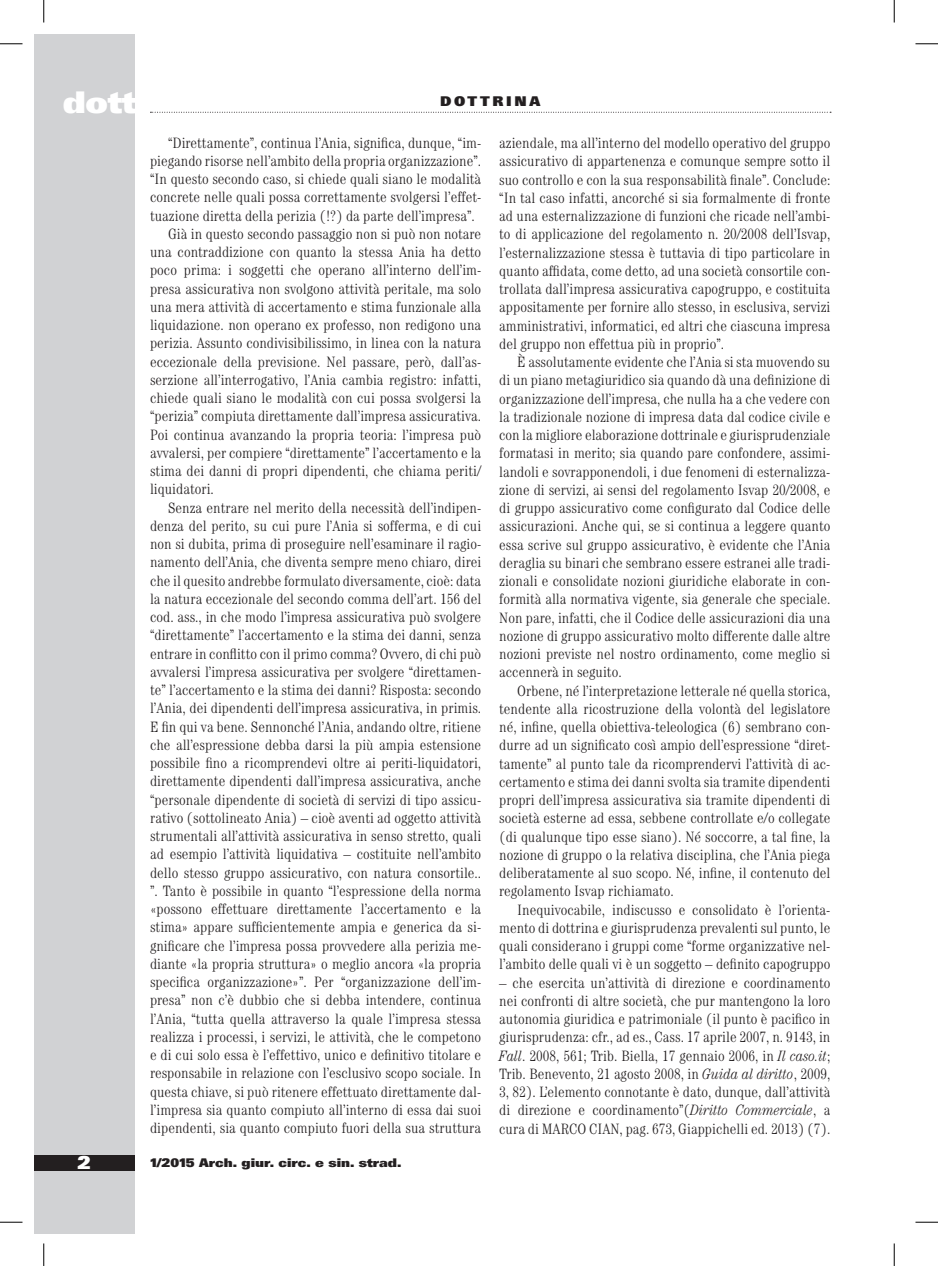
<style>
.page{position:relative;width:938px;height:1266px;background:#fff}
.page>*{position:absolute;margin:0;border:0;box-sizing:border-box;transform-origin:0 0}
.t1{font:30px "Linotype Univers 930 X Black";color:#fff}
.t2{font:18px "Linotype Univers 930 X Black";color:#fff}
.t3{font:300 condensed 15px/18.3px "Century Std";color:#231f20;text-align:justify}
.t4{font:13.5px "Linotype Univers 930 X Black";letter-spacing:.2em;color:#231f20}
.t5{font:12px "Linotype Univers 930 X Black";color:#231f20}
.s1{font-style:italic}
</style>
<div class="page">
<div style="left:34px;top:34px;width:100px;height:1199px;background:#d1d2d4"></div>
<div style="left:34px;top:1155px;width:100px;height:15px;background:#231f20"></div>
<svg style="left:150px;top:112px;width:681px;height:1px"></svg>
<svg style="left:0;top:44px;width:22px;height:1px"></svg>
<svg style="left:915px;top:44px;width:23px;height:1px"></svg>
<svg style="left:0;top:1221px;width:22px;height:1px"></svg>
<svg style="left:915px;top:1221px;width:23px;height:1px"></svg>
<svg style="left:44px;top:0;width:1px;height:22px"></svg>
<svg style="left:44px;top:1243px;width:1px;height:22px"></svg>
<svg style="left:894px;top:0;width:1px;height:22px"></svg>
<svg style="left:894px;top:1243px;width:1px;height:22px"></svg>
<h1 class="t1" style="left:63px;top:82px;width:75px">dott</h1>
<p class="t2" style="left:77px;top:1151px;width:15px">2</p>
<p class="t4" style="left:440px;top:92px;width:101px">Dottri na</p>
<p class="t3" style="left:168px;top:133px;width:315px">“Direttamente”, continua l’Ania, significa, dunque, “im-</p>
<p class="t3" style="left:150px;top:151px;width:333px">piegando risorse nell’ambito della propria organizzazione”.</p>
<p class="t3" style="left:150px;top:170px;width:333px">“In questo secondo caso, si chiede quali siano le modalità</p>
<p class="t3" style="left:150px;top:188px;width:333px">concrete nelle quali possa correttamente svolgersi l’effet-</p>
<p class="t3" style="left:150px;top:206px;width:326px">tuazione diretta della perizia (!?) da parte dell’impresa”.</p>
<p class="t3" style="left:168px;top:224px;width:315px">Già in questo secondo passaggio non si può non notare</p>
<p class="t3" style="left:150px;top:243px;width:333px">una contraddizione con quanto la stessa Ania ha detto</p>
<p class="t3" style="left:150px;top:261px;width:333px">poco prima: i soggetti che operano all’interno dell’im-</p>
<p class="t3" style="left:150px;top:279px;width:333px">presa assicurativa non svolgono attività peritale, ma solo</p>
<p class="t3" style="left:150px;top:297px;width:333px">una mera attività di accertamento e stima funzionale alla</p>
<p class="t3" style="left:150px;top:316px;width:333px">liquidazione. non operano ex professo, non redigono una</p>
<p class="t3" style="left:150px;top:334px;width:333px">perizia. Assunto condivisibilissimo, in linea con la natura</p>
<p class="t3" style="left:150px;top:352px;width:333px">eccezionale della previsione. Nel passare, però, dall’as-</p>
<p class="t3" style="left:150px;top:370px;width:333px">serzione all’interrogativo, l’Ania cambia registro: infatti,</p>
<p class="t3" style="left:150px;top:389px;width:333px">chiede quali siano le modalità con cui possa svolgersi la</p>
<p class="t3" style="left:150px;top:407px;width:333px">“perizia” compiuta direttamente dall’impresa assicurativa.</p>
<p class="t3" style="left:150px;top:425px;width:333px">Poi continua avanzando la propria teoria: l’impresa può</p>
<p class="t3" style="left:150px;top:443px;width:333px">avvalersi, per compiere “direttamente” l’accertamento e la</p>
<p class="t3" style="left:150px;top:462px;width:333px">stima dei danni di propri dipendenti, che chiama periti/</p>
<p class="t3" style="left:150px;top:480px;width:65px">liquidatori.</p>
<p class="t3" style="left:168px;top:498px;width:315px">Senza entrare nel merito della necessità dell’indipen-</p>
<p class="t3" style="left:150px;top:516px;width:333px">denza del perito, su cui pure l’Ania si sofferma, e di cui</p>
<p class="t3" style="left:150px;top:534px;width:333px">non si dubita, prima di proseguire nell’esaminare il ragio-</p>
<p class="t3" style="left:150px;top:553px;width:333px">namento dell’Ania, che diventa sempre meno chiaro, direi</p>
<p class="t3" style="left:150px;top:571px;width:333px">che il quesito andrebbe formulato diversamente, cioè: data</p>
<p class="t3" style="left:150px;top:589px;width:333px">la natura eccezionale del secondo comma dell’art. 156 del</p>
<p class="t3" style="left:150px;top:607px;width:333px">cod. ass., in che modo l’impresa assicurativa può svolgere</p>
<p class="t3" style="left:150px;top:626px;width:333px">“direttamente” l’accertamento e la stima dei danni, senza</p>
<p class="t3" style="left:150px;top:644px;width:333px">entrare in conflitto con il primo comma? Ovvero, di chi può</p>
<p class="t3" style="left:150px;top:662px;width:333px">avvalersi l’impresa assicurativa per svolgere “direttamen-</p>
<p class="t3" style="left:150px;top:680px;width:333px">te” l’accertamento e la stima dei danni? Risposta: secondo</p>
<p class="t3" style="left:150px;top:699px;width:333px">l’Ania, dei dipendenti dell’impresa assicurativa, in primis.</p>
<p class="t3" style="left:150px;top:717px;width:333px">E fin qui va bene. Sennonché l’Ania, andando oltre, ritiene</p>
<p class="t3" style="left:150px;top:735px;width:333px">che all’espressione debba darsi la più ampia estensione</p>
<p class="t3" style="left:150px;top:753px;width:333px">possibile fino a ricomprendevi oltre ai periti-liquidatori,</p>
<p class="t3" style="left:150px;top:772px;width:333px">direttamente dipendenti dall’impresa assicurativa, anche</p>
<p class="t3" style="left:150px;top:790px;width:333px">“personale dipendente di società di servizi di tipo assicu-</p>
<p class="t3" style="left:150px;top:808px;width:333px">rativo (sottolineato Ania) – cioè aventi ad oggetto attività</p>
<p class="t3" style="left:150px;top:826px;width:333px">strumentali all’attività assicurativa in senso stretto, quali</p>
<p class="t3" style="left:150px;top:845px;width:333px">ad esempio l’attività liquidativa – costituite nell’ambito</p>
<p class="t3" style="left:150px;top:863px;width:333px">dello stesso gruppo assicurativo, con natura consortile..</p>
<p class="t3" style="left:150px;top:881px;width:333px">”. Tanto è possibile in quanto “l’espressione della norma</p>
<p class="t3" style="left:150px;top:899px;width:333px">«possono effettuare direttamente l’accertamento e la</p>
<p class="t3" style="left:150px;top:918px;width:333px">stima» appare sufficientemente ampia e generica da si-</p>
<p class="t3" style="left:150px;top:936px;width:333px">gnificare che l’impresa possa provvedere alla perizia me-</p>
<p class="t3" style="left:150px;top:954px;width:333px">diante «la propria struttura» o meglio ancora «la propria</p>
<p class="t3" style="left:150px;top:972px;width:333px">specifica organizzazione»”. Per “organizzazione dell’im-</p>
<p class="t3" style="left:150px;top:990px;width:333px">presa” non c’è dubbio che si debba intendere, continua</p>
<p class="t3" style="left:150px;top:1009px;width:333px">l’Ania, “tutta quella attraverso la quale l’impresa stessa</p>
<p class="t3" style="left:150px;top:1027px;width:333px">realizza i processi, i servizi, le attività, che le competono</p>
<p class="t3" style="left:150px;top:1045px;width:333px">e di cui solo essa è l’effettivo, unico e definitivo titolare e</p>
<p class="t3" style="left:150px;top:1063px;width:333px">responsabile in relazione con l’esclusivo scopo sociale. In</p>
<p class="t3" style="left:150px;top:1082px;width:333px">questa chiave, si può ritenere effettuato direttamente dal-</p>
<p class="t3" style="left:150px;top:1100px;width:333px">l’impresa sia quanto compiuto all’interno di essa dai suoi</p>
<p class="t3" style="left:150px;top:1118px;width:333px">dipendenti, sia quanto compiuto fuori della sua struttura</p>
<p class="t3" style="left:499px;top:134px;width:333px">aziendale, ma all’interno del modello operativo del gruppo assicurativo di appartenenza e comunque sempre sotto il suo controllo e con la sua responsabilità finale”. Conclude: “In tal caso infatti, ancorché si sia formalmente di fronte ad una esternalizzazione di funzioni che ricade nell’ambi&shy;to di applicazione del regolamento n. 20/2008 dell’Isvap, l’esternalizzazione stessa è tuttavia di tipo particolare in quanto affidata, come detto, ad una società consortile con&shy;trollata dall’impresa assicurativa capogruppo, e costituita appositamente per fornire allo stesso, in esclusiva, servizi amministrativi, informatici, ed altri che ciascuna impresa del gruppo non effettua più in proprio”.</p>
<p class="t3" style="left:499px;top:352px;width:333px;text-indent:18px">È assolutamente evidente che l’Ania si sta muovendo su di un piano metagiuridico sia quando dà una definizione di organizzazione dell’impresa, che nulla ha a che vedere con la tradizionale nozione di impresa data dal codice civile e con la migliore elaborazione dottrinale e giurisprudenziale formatasi in merito; sia quando pare confondere, assimi&shy;landoli e sovrapponendoli, i due fenomeni di esternalizza&shy;zione di servizi, ai sensi del regolamento Isvap 20/2008, e di gruppo assicurativo come configurato dal Codice delle assicurazioni. Anche qui, se si continua a leggere quanto essa scrive sul gruppo assicurativo, è evidente che l’Ania deraglia su binari che sembrano essere estranei alle tradi&shy;zionali e consolidate nozioni giuridiche elaborate in con&shy;formità alla normativa vigente, sia generale che speciale.<br>Non pare, infatti, che il Codice delle assicurazioni dia una nozione di gruppo assicurativo molto differente dalle altre nozioni previste nel nostro ordinamento, come meglio si accennerà in seguito.</p>
<p class="t3" style="left:499px;top:681px;width:333px;text-indent:18px">Orbene, né l’interpretazione letterale né quella storica, tendente alla ricostruzione della volontà del legislatore né, infine, quella obiettiva-teleologica (6) sembrano con&shy;durre ad un significato così ampio dell’espressione “diret&shy;tamente” al punto tale da ricomprendervi l’attività di ac&shy;certamento e stima dei danni svolta sia tramite dipendenti propri dell’impresa assicurativa sia tramite dipendenti di società esterne ad essa, sebbene controllate e/o collegate (di qualunque tipo esse siano). Né soccorre, a tal fine, la nozione di gruppo o la relativa disciplina, che l’Ania piega deliberatamente al suo scopo. Né, infine, il contenuto del regolamento Isvap richiamato.</p>
<p class="t3" style="left:499px;top:900px;width:333px;text-indent:18px">Inequivocabile, indiscusso e consolidato è l’orienta&shy;mento di dottrina e giurisprudenza prevalenti sul punto, le quali considerano i gruppi come “forme organizzative nel&shy;l’ambito delle quali vi è un soggetto – definito capogruppo</p>
<p class="t3" style="left:499px;top:973px;width:333px">– che esercita un’attività di direzione e coordinamento nei confronti di altre società, che pur mantengono la loro autonomia giuridica e patrimoniale (il punto è pacifico in giurisprudenza: cfr., ad es., Cass. 17 aprile 2007, n. 9143, in <span class="s1">Fall</span>. 2008, 561; Trib. Biella, 17 gennaio 2006, in <span class="s1">Il caso.it</span>; Trib. Benevento, 21 agosto 2008, in <span class="s1">Guida al diritto</span>, 2009, 3, 82). L’elemento connotante è dato, dunque, dall’attività di direzione e coordinamento”(<span class="s1">Diritto Commerciale</span>, a cura di MARCO CIAN, pag. 673, Giappichelli ed. 2013) (7).</p>
<p class="t5" style="left:150px;top:1154px;width:253px">1/2015 Arch. giur. circ. e sin. strad.</p>
</div>
